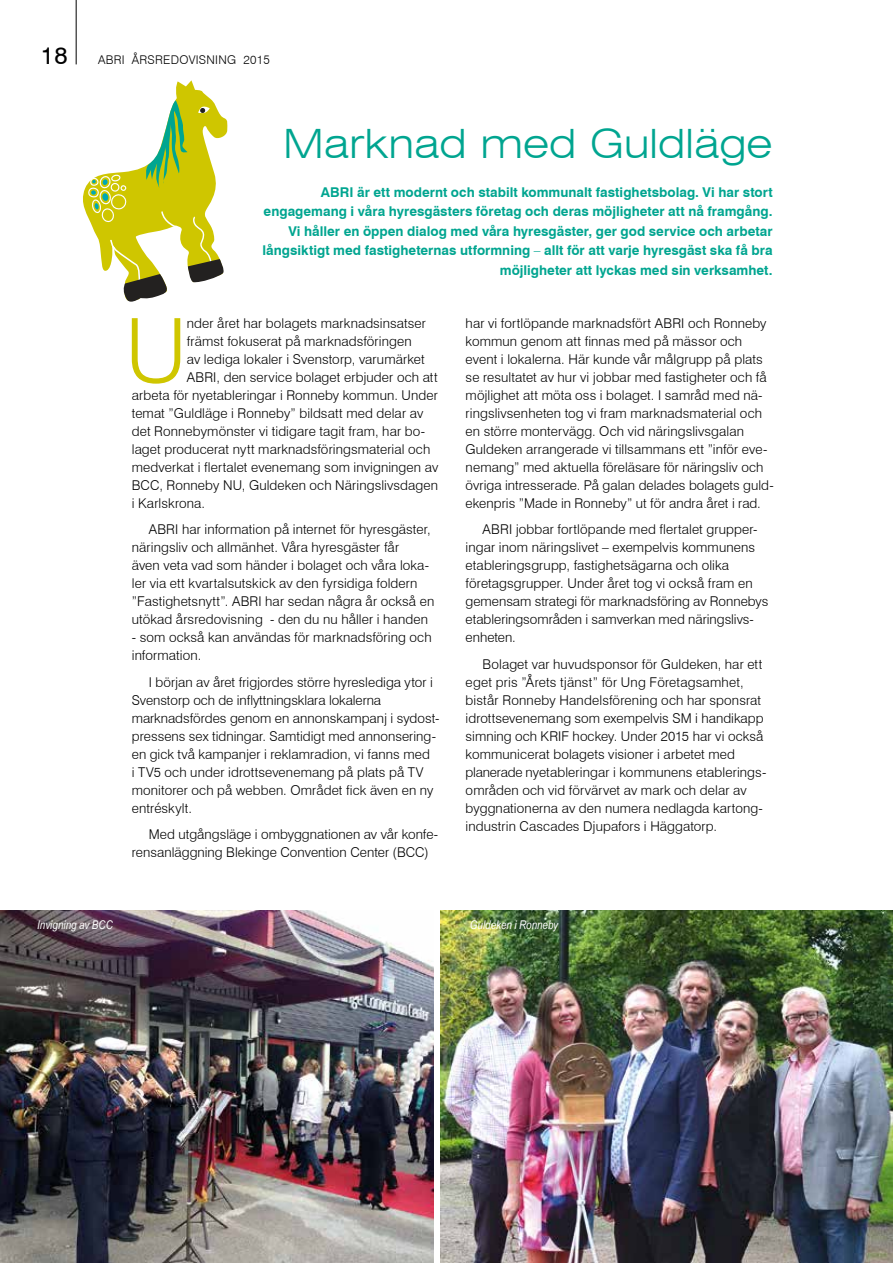
<style>
.page{position:relative;width:893px;height:1263px;background:#fff}
.page>*{position:absolute;margin:0;border:0;box-sizing:border-box;transform-origin:0 0}
.t1{font:300 88.65px "Swiss 721 BT";color:#cfc600}
.t2{font:300 expanded 40.5px "Swiss 721 BT";letter-spacing:-.01em;color:#00a590}
.t3{font:24px "Swiss 721 BT";color:#000}
.t4{font:300 13.5px/18px "Swiss 721 BT";letter-spacing:.01em;color:#000}
.t5{font:700 13.5px/19.5px "Swiss 721 BT";color:#00a590;text-align:right}
.t6{font:italic 12px "Arial Narrow";color:#fff}
.t7{font:300 12px "Swiss 721 BT";letter-spacing:.025em;color:#000}
.s1{font-size:12.6px}
.s2{font-weight:300}
</style>
<div class="page">
<img style="left:0;top:910px;width:434px;height:353px">
<img style="left:440px;top:910px;width:453px;height:353px">
<svg style="left:83px;top:80px;width:145px;height:222px"></svg>
<hr style="left:76px;top:0;width:1px;height:64px;background:#000">
<h3 class="t3" style="left:41px;top:41px;width:28px">18</h3>
<p class="t7" style="left:98px;top:53px;width:173px">ABRI ÅRSREDOVISNING 201<span class="s1">5</span></p>
<h2 class="t2" style="left:283px;top:119px;width:491px">Marknad med Guldläge</h2>
<p class="t5" style="left:262px;top:182px;width:512px">ABRI är ett modernt och stabilt kommunalt fastighetsbolag. Vi har stort engagemang i våra hyresgästers företag och deras möjligheter att nå framgång.<br>Vi håller en öppen dialog med våra hyresgäster, ger god service och arbetar långsiktigt med fastigheternas utformning <span class="s2">–</span> allt för att varje hyresgäst ska få bra möjligheter att lyckas med sin verksamhet.</p>
<h1 class="t1" style="left:125px;top:296px;width:63px">U</h1>
<p class="t4" style="left:187px;top:314px;width:241px">nder året har bolagets marknadsinsatser</p>
<p class="t4" style="left:187px;top:332px;width:226px">främst fokuserat på marknadsföringen</p>
<p class="t4" style="left:187px;top:350px;width:239px">av lediga lokaler i Svenstorp, varumärket</p>
<p class="t4" style="left:187px;top:368px;width:252px">ABRI, den service bolaget erbjuder och att</p>
<p class="t4" style="left:132px;top:386px;width:308px">arbeta för nyetableringar i Ronneby kommun. Under</p>
<p class="t4" style="left:132px;top:404px;width:293px">temat ”Guldläge i Ronneby” bildsatt med delar av</p>
<p class="t4" style="left:132px;top:422px;width:295px">det Ronnebymönster vi tidigare tagit fram, har bo-</p>
<p class="t4" style="left:132px;top:440px;width:300px">laget producerat nytt marknadsföringsmaterial och</p>
<p class="t4" style="left:132px;top:458px;width:308px">medverkat i flertalet evenemang som invigningen av</p>
<p class="t4" style="left:132px;top:476px;width:308px">BCC, Ronneby NU, Guldeken och Näringslivsdagen</p>
<p class="t4" style="left:132px;top:494px;width:75px">i Karlskrona.</p>
<p class="t4" style="left:132px;top:520px;width:304px;text-indent:17px">ABRI har information på internet för hyresgäster, näringsliv och allmänhet. Våra hyresgäster får<br>även veta vad som händer i bolaget och våra loka&shy;ler via ett kvartalsutskick av den fyrsidiga foldern ”Fastighetsnytt”. ABRI har sedan några år också en utökad årsredovisning - den du nu håller i handen</p>
<p class="t4" style="left:132px;top:628px;width:301px">- som också kan användas för marknadsföring och information.</p>
<p class="t4" style="left:132px;top:673px;width:309px;text-indent:17px">I början av året frigjordes större hyreslediga ytor i Svenstorp och de inflyttningsklara lokalerna marknadsfördes genom en annonskampanj i sydost&shy;pressens sex tidningar. Samtidigt med annonsering&shy;en gick två kampanjer i reklamradion, vi fanns med<br>i TV5 och under idrottsevenemang på plats på TV monitorer och på webben. Området fick även en ny entréskylt.</p>
<p class="t4" style="left:132px;top:825px;width:308px;text-indent:17px">Med utgångsläge i ombyggnationen av vår konfe&shy;rensanläggning Blekinge Convention Center (BCC)</p>
<p class="t4" style="left:466px;top:314px;width:310px">har vi fortlöpande marknadsfört ABRI och Ronneby kommun genom att finnas med på mässor och event i lokalerna. Här kunde vår målgrupp på plats se resultatet av hur vi jobbar med fastigheter och få möjlighet att möta oss i bolaget. I samråd med nä&shy;ringslivsenheten tog vi fram marknadsmaterial och en större montervägg. Och vid näringslivsgalan Guldeken arrangerade vi tillsammans ett ”inför eve&shy;nemang” med aktuella föreläsare för näringsliv och övriga intresserade. På galan delades bolagets guld&shy;ekenpris ”Made in Ronneby” ut för andra året i rad.</p>
<p class="t4" style="left:466px;top:520px;width:304px;text-indent:17px">ABRI jobbar fortlöpande med flertalet grupper&shy;ingar inom näringslivet – exempelvis kommunens etableringsgrupp, fastighetsägarna och olika företagsgrupper. Under året tog vi också fram en gemensam strategi för marknadsföring av Ronnebys etableringsområden i samverkan med näringslivs&shy;enheten.</p>
<p class="t4" style="left:466px;top:655px;width:302px;text-indent:17px">Bolaget var huvudsponsor för Guldeken, har ett eget pris ”Årets tjänst” för Ung Företagsamhet, bistår Ronneby Handelsförening och har sponsrat idrottsevenemang som exempelvis SM i handikapp simning och KRIF hockey. Under 2015 har vi också kommunicerat bolagets visioner i arbetet med planerade nyetableringar i kommunens etablerings&shy;områden och vid förvärvet av mark och delar av byggnationerna av den numera nedlagda kartong&shy;industrin Cascades Djupafors i Häggatorp.</p>
<p class="t6" style="left:37px;top:916px;width:77px">Invigning av BCC</p>
<p class="t6" style="left:470px;top:916px;width:90px">Guldeken i Ronneby</p>
</div>
